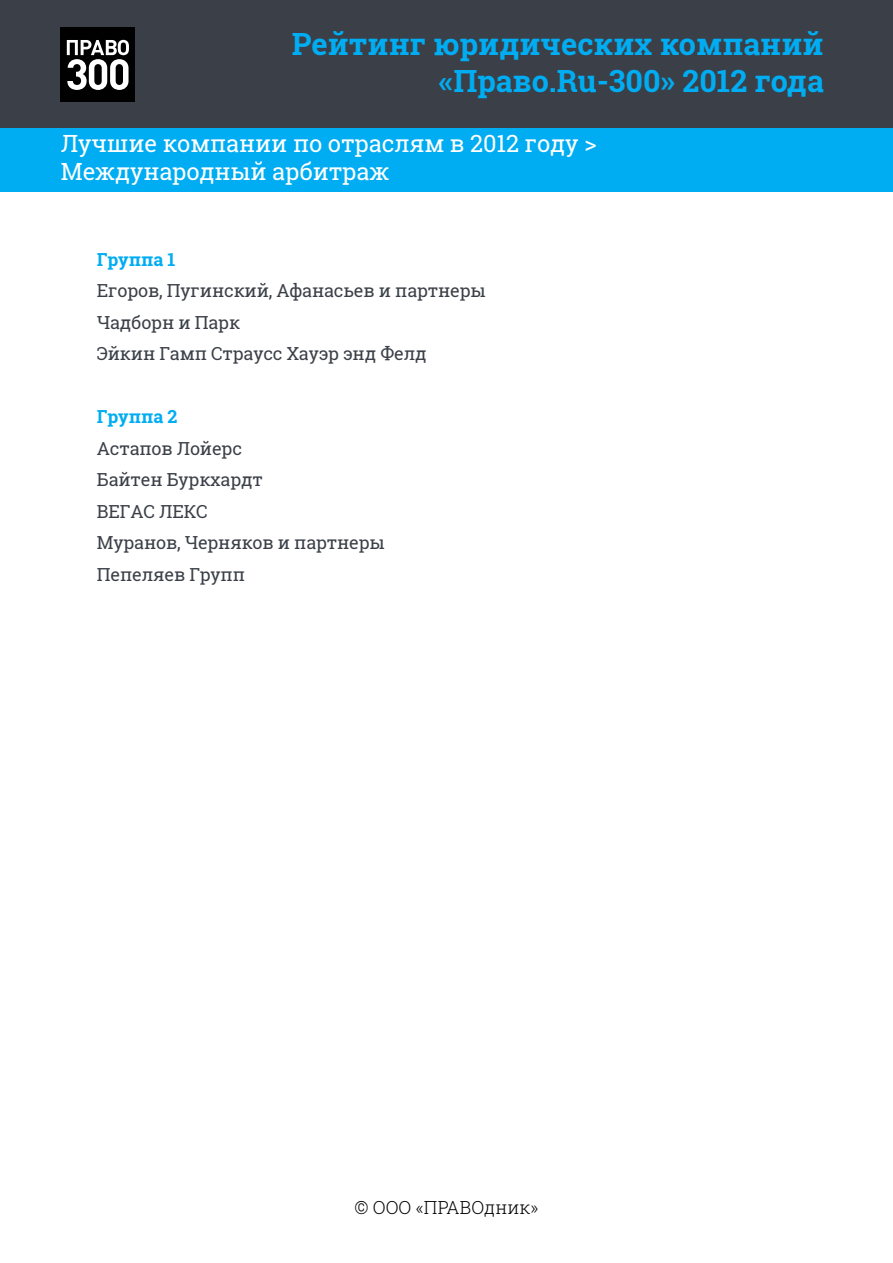
<style>
.page{position:relative;width:893px;height:1263px;background:#fff}
.page>*{position:absolute;margin:0;border:0;box-sizing:border-box;transform-origin:0 0}
.t1{font:700 30.6px/36.8px "Roboto Slab";color:#00adf2;text-align:right}
.t2{font:23.7px/28.5px "Roboto Slab";letter-spacing:-.005em;color:#fff}
.t3{font:18px/31.5px "Roboto Slab";letter-spacing:-.01em;color:#3b4048}
.t4{font:300 18px "Roboto Slab";color:#000}
.t5{font:700 18px "Roboto Slab";letter-spacing:-.01em;color:#00adf2}
</style>
<div class="page">
<div style="left:0;top:128px;width:893px;height:63px;background:#00adf2"></div>
<div style="left:0;top:0;width:893px;height:128px;background:#3b4048"></div>
<div style="left:61px;top:28px;width:74px;height:74px;background:#010101"></div>
<svg style="left:67px;top:40px;width:62px;height:50px"></svg>
<h1 class="t1" style="left:292px;top:26px;width:533px">Рейтинг юридических компаний «Право.Ru-300» 2012 года</h1>
<h2 class="t2" style="left:61px;top:128px;width:537px">Лучшие компании по отраслям в 2012 году &gt;<br>Международный арбитраж</h2>
<p class="t5" style="left:97px;top:247px;width:80px">Группа 1</p>
<p class="t3" style="left:97px;top:275px;width:390px">Егоров, Пугинский, Афанасьев и партнеры<br>Чадборн и Парк<br>Эйкин Гамп Страусс Хауэр энд Фелд</p>
<p class="t5" style="left:97px;top:404px;width:82px">Группа 2</p>
<p class="t3" style="left:97px;top:432px;width:289px">Астапов Лойерс<br>Байтен Буркхардт<br>ВЕГАС ЛЕКС<br>Муранов, Черняков и партнеры<br>Пепеляев Групп</p>
<p class="t4" style="left:354px;top:1195px;width:186px">© ООО «ПРАВОдник»</p>
</div>
